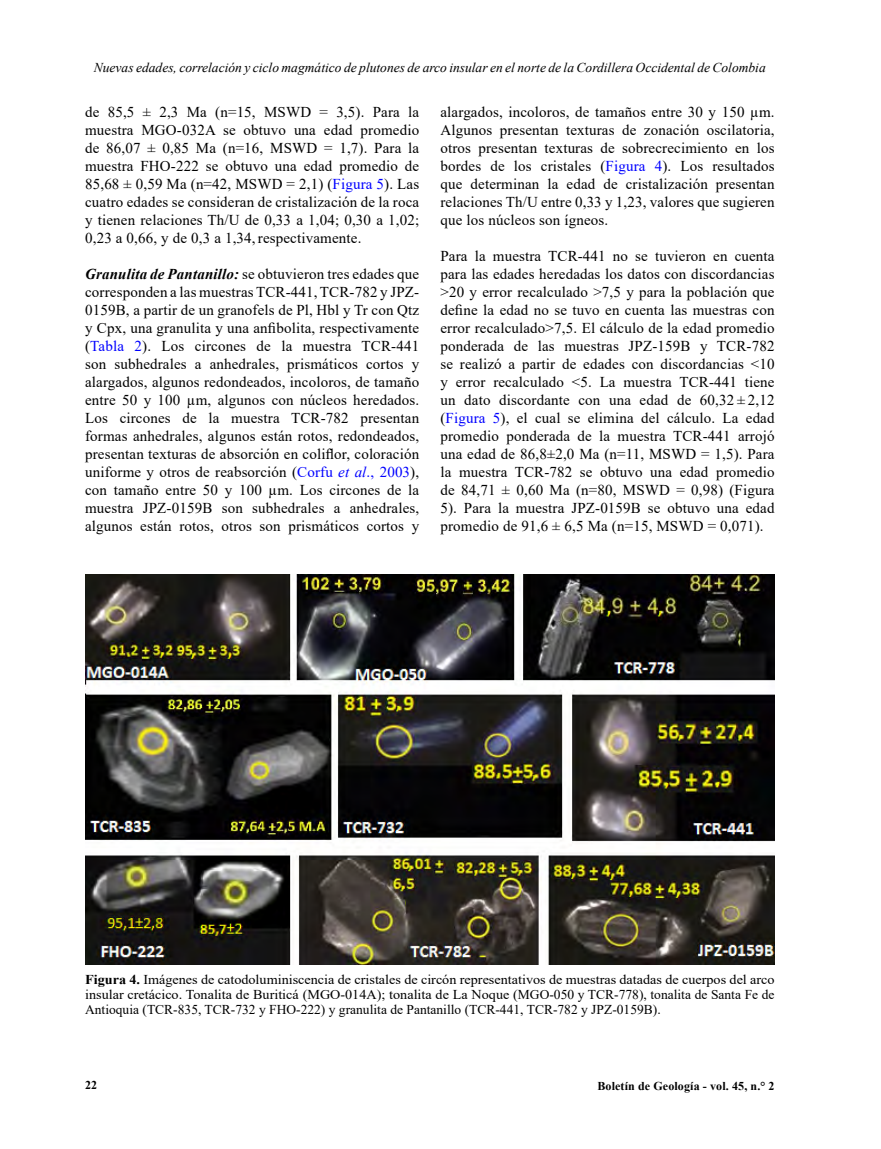
<style>
.page{position:relative;width:881px;height:1149px;background:#fff}
.page>*{position:absolute;margin:0;border:0;box-sizing:border-box;transform-origin:0 0}
.t1{font:15px/18px "Times New Roman";letter-spacing:.01em;color:#000;text-align:justify}
.Pie_de_foto{font:13.5px/15px "Times New Roman";color:#000;text-align:justify;scale:1.05 1}
.t2{font:italic 13.5px "Times New Roman";color:#000}
.t3{font:700 12px "Times New Roman";letter-spacing:.01em;color:#000}
.s1{color:#00f}
.s2{font-weight:700;font-style:italic}
.s3{font-style:italic;color:#00f}
.s4{font-weight:700}
</style>
<div class="page">
<img style="left:85px;top:574px;width:689px;height:389px">
<p class="t2" style="left:94px;top:58px;width:673px">Nuevas edades, correlación y ciclo magmático de plutones de arco insular en el norte de la Cordillera Occidental de Colombia</p>
<p class="t1" style="left:85px;top:102px;width:335px">de 85,5 ± 2,3 Ma (n=15, MSWD = 3,5). Para la muestra MGO-032A se obtuvo una edad promedio de 86,07 ± 0,85 Ma (n=16, MSWD = 1,7). Para la muestra FHO-222 se obtuvo una edad promedio de 85,68 ± 0,59 Ma (n=42, MSWD = 2,1) (<span class="s1">Figura 5</span>). Las cuatro edades se consideran de cristalización de la roca y tienen relaciones Th/U de 0,33 a 1,04; 0,30 a 1,02; 0,23 a 0,66, y de 0,3 a 1,34,respectivamente.</p>
<p class="t1" style="left:85px;top:264px;width:335px"><span class="s2">Granulita de Pantanillo:</span> se obtuvieron tres edades que corresponden a las muestras TCR-441, TCR-782 y JPZ-0159B, a partir de un granofels de Pl, Hbl y Tr con Qtz y Cpx, una granulita y una anfibolita, respectivamente (<span class="s1">Tabla 2</span>). Los circones de la muestra TCR-441 son subhedrales a anhedrales, prismáticos cortos y alargados, algunos redondeados, incoloros, de tamaño entre 50 y 100 µm, algunos con núcleos heredados.<br>Los circones de la muestra TCR-782 presentan formas anhedrales, algunos están rotos, redondeados, presentan texturas de absorción en coliflor, coloración uniforme y otros de reabsorción (<span class="s1">Corfu</span> <span class="s3">et al</span><span class="s1">., 2003</span>), con tamaño entre 50 y 100 µm. Los circones de la muestra JPZ-0159B son subhedrales a anhedrales, algunos están rotos, otros son prismáticos cortos y</p>
<p class="t1" style="left:440px;top:102px;width:335px">alargados, incoloros, de tamaños entre 30 y 150 µm.<br>Algunos presentan texturas de zonación oscilatoria, otros presentan texturas de sobrecrecimiento en los bordes de los cristales (<span class="s1">Figura 4</span>). Los resultados que determinan la edad de cristalización presentan relaciones Th/U entre 0,33 y 1,23, valores que sugieren que los núcleos son ígneos.</p>
<p class="t1" style="left:440px;top:246px;width:335px">Para la muestra TCR-441 no se tuvieron en cuenta para las edades heredadas los datos con discordancias &gt;20 y error recalculado &gt;7,5 y para la población que define la edad no se tuvo en cuenta las muestras con error recalculado&gt;7,5. El cálculo de la edad promedio ponderada de las muestras JPZ-159B y TCR-782 se realizó a partir de edades con discordancias &lt;10 y error recalculado &lt;5. La muestra TCR-441 tiene un dato discordante con una edad de 60,32 ± 2,12 (<span class="s1">Figura 5</span>), el cual se elimina del cálculo. La edad promedio ponderada de la muestra TCR-441 arrojó una edad de 86,8±2,0 Ma (n=11, MSWD = 1,5). Para la muestra TCR-782 se obtuvo una edad promedio de 84,71 ± 0,60 Ma (n=80, MSWD = 0,98) (Figura 5). Para la muestra JPZ-0159B se obtuvo una edad promedio de 91,6 ± 6,5 Ma (n=15, MSWD = 0,071).</p>
<p class="Pie_de_foto" style="left:85px;top:970px;width:658px"><span class="s4">Figura 4.</span> Imágenes de catodoluminiscencia de cristales de circón representativos de muestras datadas de cuerpos del arco insular cretácico. Tonalita de Buriticá (MGO-014A); tonalita de La Noque (MGO-050 y TCR-778), tonalita de Santa Fe de Antioquia (TCR-835, TCR-732 y FHO-222) y granulita de Pantanillo (TCR-441, TCR-782 y JPZ-0159B).</p>
<p class="t3" style="left:85px;top:1076px;width:14px">22</p>
<p class="t3" style="left:597px;top:1076px;width:179px">Boletín de Geología - vol. 45, n.° 2</p>
</div>
